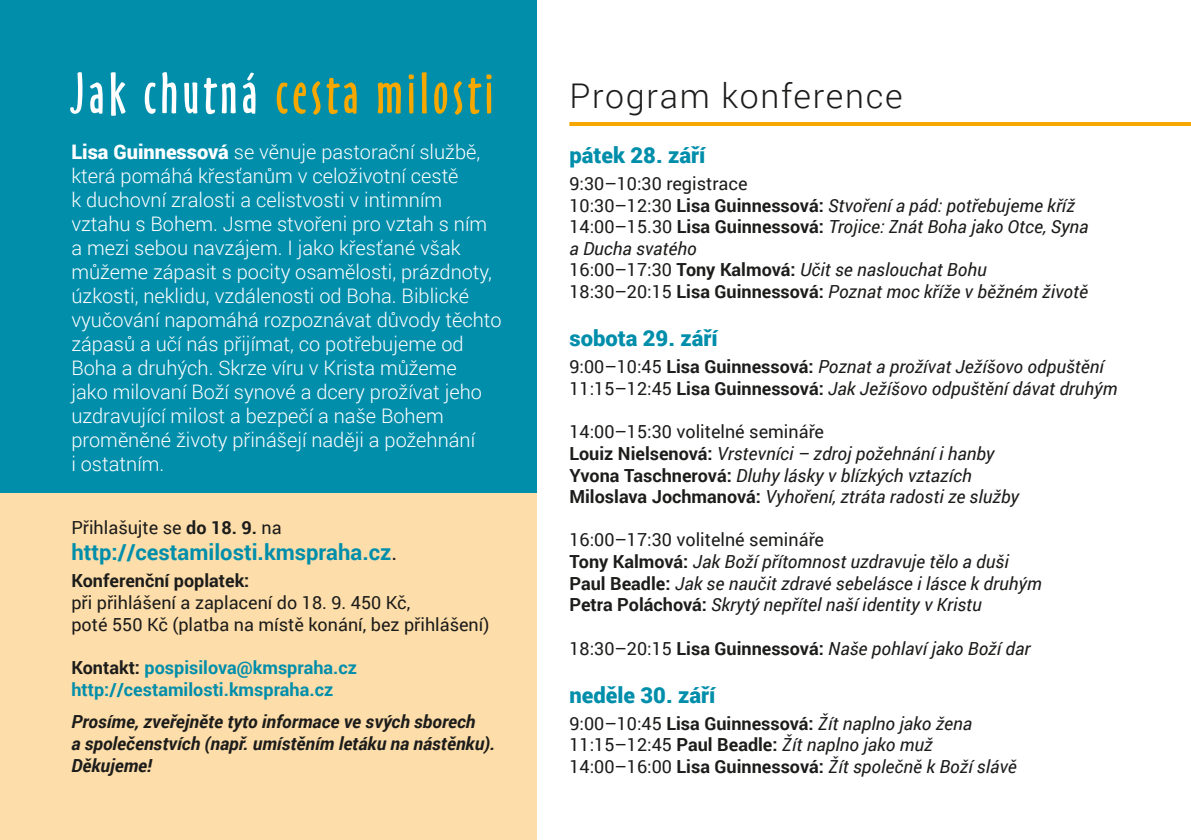
<style>
.page{position:relative;width:1191px;height:840px;background:#fff}
.page>*{position:absolute;margin:0;border:0;box-sizing:border-box;transform-origin:0 0}
.t1{font:54px "Oz Handicraft BT";letter-spacing:.08em;color:#f6a700}
.t2{font:300 34px "Roboto";letter-spacing:.05em;color:#1c1c1b}
.t3{font:900 22px "Roboto";color:#008eab}
.t4{font:700 22px "Roboto";color:#008eab}
.t5{font:300 20px/24px "Roboto";color:#fff}
.t6{font:italic 18px/21.6px "Roboto";color:#1c1c1b}
.t7{font:18px/21.6px "Roboto";color:#1c1c1b}
.t8{font:italic 700 18px/21.6px "Roboto";color:#1c1c1b}
.t9{font:700 18px/21.6px "Roboto";color:#008eab}
.t10{font:700 18px "Roboto";color:#1c1c1b}
.s1{color:#fff}
.s2{font-weight:900}
.s3{font-weight:700}
.s4{font-weight:400;color:#1c1c1b}
.s5{color:#1c1c1b}
.s6{font-style:normal}
.s7{font-weight:700;font-style:normal}
</style>
<div class="page">
<div style="left:0;top:492px;width:536px;height:347px;background:#fddda9"></div>
<div style="left:0;top:0;width:536px;height:492px;background:#008eab"></div>
<hr style="left:569px;top:122px;width:622px;height:4px;background:#f6a700">
<h1 class="t1" style="left:71px;top:62px;width:423px"><span class="s1">Jak chutná</span> cesta milosti</h1>
<p class="t5" style="left:71px;top:139px;width:432px"><span class="s2">Lisa Guinnessová</span> se věnuje pastorační službě, která pomáhá křesťanům v celoživotní cestě<br>k duchovní zralosti a celistvosti v intimním vztahu s Bohem. Jsme stvořeni pro vztah s ním a mezi sebou navzájem. I jako křesťané však můžeme zápasit s pocity osamělosti, prázdnoty, úzkosti, neklidu, vzdálenosti od Boha. Biblické vyučování napomáhá rozpoznávat důvody těchto zápasů a učí nás přijímat, co potřebujeme od Boha a druhých. Skrze víru v Krista můžeme<br>jako milovaní Boží synové a dcery prožívat jeho uzdravující milost a bezpečí a naše Bohem proměněné životy přinášejí naději a požehnání<br>i ostatním.</p>
<p class="t7" style="left:71px;top:515px;width:212px">Přihlašujte se <span class="s3">do 18. 9.</span> na</p>
<p class="t4" style="left:71px;top:536px;width:327px">http://cestamilosti.kmspraha.cz<span class="s4">.</span></p>
<p class="t10" style="left:71px;top:568px;width:179px">Konferenční poplatek:</p>
<p class="t7" style="left:71px;top:590px;width:419px">při přihlášení a zaplacení do 18. 9. 450 Kč,<br>poté 550 Kč (platba na místě konání, bez přihlášení)</p>
<p class="t9" style="left:71px;top:655px;width:287px"><span class="s5">Kontakt:</span> pospisilova@kmspraha.cz http://cestamilosti.kmspraha.cz</p>
<p class="t8" style="left:71px;top:710px;width:425px">Prosíme, zveřejněte tyto informace ve svých sborech<br>a společenstvích (např. umístěním letáku na nástěnku).<br>Děkujeme!</p>
<h2 class="t2" style="left:569px;top:72px;width:334px">Program konference</h2>
<p class="t3" style="left:569px;top:139px;width:138px">pátek 28. září</p>
<p class="t6" style="left:569px;top:172px;width:520px"><span class="s6">9:30–10:30 registrace<br>10:30–12:30</span> <span class="s7">Lisa Guinnessová:</span> Stvoření a pád: potřebujeme kříž <span class="s6">14:00–15.30</span> <span class="s7">Lisa Guinnessová:</span> Trojice: Znát Boha jako Otce, Syna a Ducha svatého<br><span class="s6">16:00–17:30</span> <span class="s7">Tony Kalmová:</span> Učit se naslouchat Bohu <span class="s6">18:30–20:15</span> <span class="s7">Lisa Guinnessová:</span> Poznat moc kříže v běžném životě</p>
<p class="t3" style="left:569px;top:322px;width:150px">sobota 29. září</p>
<p class="t6" style="left:569px;top:355px;width:549px"><span class="s6">9:00–10:45</span> <span class="s7">Lisa Guinnessová:</span> Poznat a prožívat Ježíšovo odpuštění<br><span class="s6">11:15–12:45</span> <span class="s7">Lisa Guinnessová:</span> Jak Ježíšovo odpuštění dávat druhým</p>
<p class="t6" style="left:569px;top:420px;width:451px"><span class="s6">14:00–15:30 volitelné semináře<br></span><span class="s7">Louiz Nielsenová:</span> Vrstevníci – zdroj požehnání i hanby <span class="s7">Yvona Taschnerová:</span> Dluhy lásky v blízkých vztazích <span class="s7">Miloslava Jochmanová:</span> Vyhoření, ztráta radosti ze služby</p>
<p class="t6" style="left:569px;top:528px;width:474px"><span class="s6">16:00–17:30 volitelné semináře<br></span><span class="s7">Tony Kalmová:</span> Jak Boží přítomnost uzdravuje tělo a duši <span class="s7">Paul Beadle:</span> Jak se naučit zdravé sebelásce i lásce k druhým <span class="s7">Petra Poláchová:</span> Skrytý nepřítel naší identity v Kristu</p>
<p class="t6" style="left:569px;top:636px;width:462px"><span class="s6">18:30–20:15</span> <span class="s7">Lisa Guinnessová:</span> Naše pohlaví jako Boží dar</p>
<p class="t3" style="left:569px;top:678px;width:148px">neděle 30. září</p>
<p class="t6" style="left:569px;top:711px;width:449px"><span class="s6">9:00–10:45</span> <span class="s7">Lisa Guinnessová:</span> Žít naplno jako žena<br><span class="s6">11:15–12:45</span> <span class="s7">Paul Beadle:</span> Žít naplno jako muž<br><span class="s6">14:00–16:00</span> <span class="s7">Lisa Guinnessová:</span> Žít společně k Boží slávě</p>
</div>
